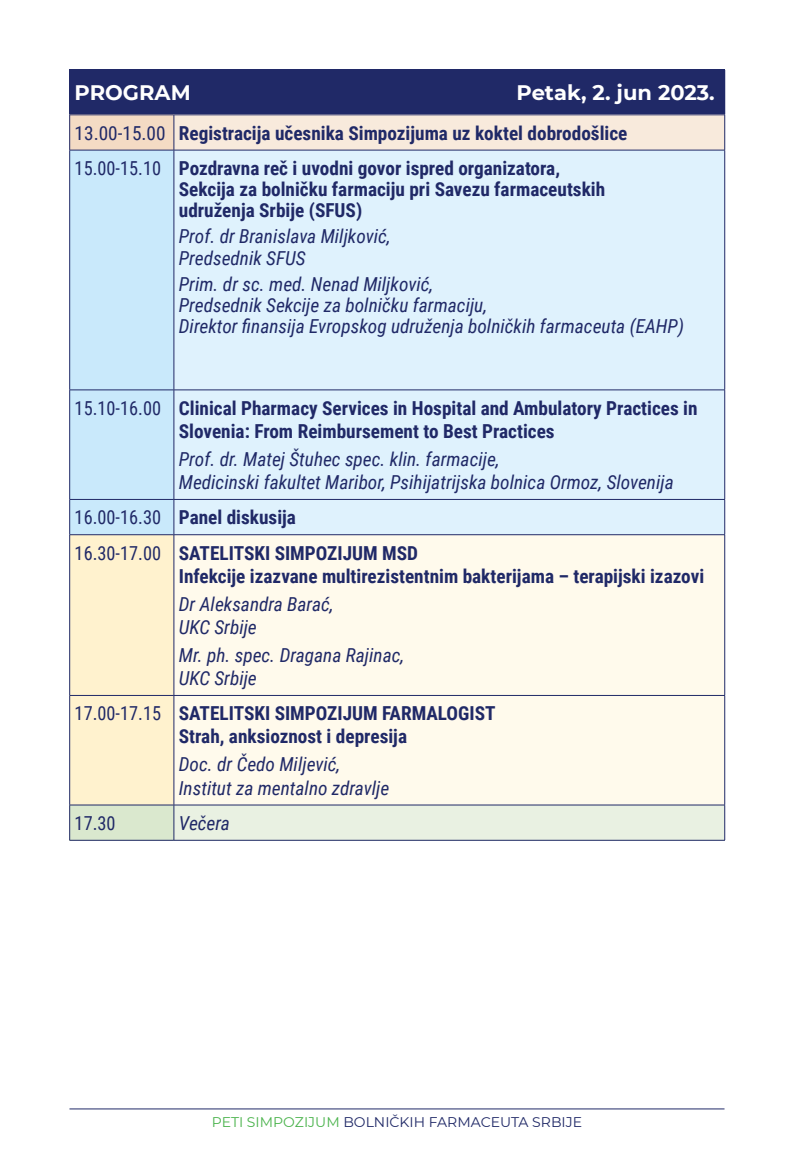
<style>
.page{position:relative;width:794px;height:1166px;background:#fff}
.page>*{position:absolute;margin:0;border:0;box-sizing:border-box;transform-origin:0 0}
.t1{font:700 21px "Montserrat";color:#fff}
.t2{font:700 19.25px/35.4px "Roboto Condensed";color:#202967}
.t3{font:italic 19.25px/23.1px "Roboto Condensed";color:#202967}
.t4{font:19.25px "Roboto Condensed";color:#202967;scale:.95 1}
.t5{font:14px "Montserrat";color:#202967}
.s1{font-weight:400}
.s2{color:#4ab34c}
</style>
<div class="page">
<div style="left:70px;top:70px;width:654px;height:45px;background:#202967"></div>
<div style="left:70px;top:115px;width:104px;height:35px;background:#f4dbc4"></div>
<div style="left:174px;top:115px;width:550px;height:35px;background:#f8eadc"></div>
<div style="left:70px;top:151px;width:104px;height:383px;background:#c9e9fb"></div>
<div style="left:175px;top:151px;width:549px;height:383px;background:#dff2fd"></div>
<div style="left:70px;top:535px;width:104px;height:270px;background:#fff2ce"></div>
<div style="left:175px;top:535px;width:549px;height:270px;background:#fffaec"></div>
<div style="left:70px;top:805px;width:104px;height:35px;background:#dae8ce"></div>
<div style="left:174px;top:805px;width:550px;height:35px;background:#e9f1e2"></div>
<hr style="left:69px;top:69px;width:105px;height:1px;background:#202967">
<hr style="left:69px;top:70px;width:1px;height:45px;background:#202967">
<hr style="left:174px;top:69px;width:551px;height:1px;background:#202967">
<hr style="left:724px;top:70px;width:1px;height:45px;background:#202967">
<hr style="left:69px;top:115px;width:105px;height:1px;background:#202967">
<hr style="left:69px;top:115px;width:1px;height:35px;background:#202967">
<hr style="left:174px;top:115px;width:551px;height:1px;background:#202967">
<hr style="left:174px;top:115px;width:1px;height:35px;background:#202967">
<hr style="left:724px;top:115px;width:1px;height:35px;background:#202967">
<hr style="left:69px;top:150px;width:105px;height:1px;background:#202967">
<hr style="left:69px;top:150px;width:1px;height:240px;background:#202967">
<hr style="left:174px;top:150px;width:551px;height:1px;background:#202967">
<hr style="left:174px;top:150px;width:1px;height:240px;background:#202967">
<hr style="left:724px;top:150px;width:1px;height:240px;background:#202967">
<hr style="left:69px;top:390px;width:105px;height:1px;background:#202967">
<hr style="left:69px;top:390px;width:1px;height:109px;background:#202967">
<hr style="left:174px;top:390px;width:551px;height:1px;background:#202967">
<hr style="left:174px;top:390px;width:1px;height:109px;background:#202967">
<hr style="left:724px;top:390px;width:1px;height:109px;background:#202967">
<hr style="left:69px;top:499px;width:105px;height:1px;background:#202967">
<hr style="left:69px;top:500px;width:1px;height:34px;background:#202967">
<hr style="left:174px;top:499px;width:551px;height:1px;background:#202967">
<hr style="left:174px;top:500px;width:1px;height:34px;background:#202967">
<hr style="left:724px;top:500px;width:1px;height:34px;background:#202967">
<hr style="left:69px;top:534px;width:105px;height:1px;background:#202967">
<hr style="left:69px;top:535px;width:1px;height:160px;background:#202967">
<hr style="left:174px;top:534px;width:551px;height:1px;background:#202967">
<hr style="left:174px;top:535px;width:1px;height:160px;background:#202967">
<hr style="left:724px;top:535px;width:1px;height:160px;background:#202967">
<hr style="left:69px;top:695px;width:105px;height:1px;background:#202967">
<hr style="left:69px;top:696px;width:1px;height:109px;background:#202967">
<hr style="left:174px;top:695px;width:551px;height:1px;background:#202967">
<hr style="left:174px;top:696px;width:1px;height:109px;background:#202967">
<hr style="left:724px;top:696px;width:1px;height:109px;background:#202967">
<hr style="left:69px;top:805px;width:105px;height:1px;background:#202967">
<hr style="left:69px;top:805px;width:1px;height:35px;background:#202967">
<hr style="left:174px;top:805px;width:551px;height:1px;background:#202967">
<hr style="left:174px;top:805px;width:1px;height:35px;background:#202967">
<hr style="left:724px;top:805px;width:1px;height:35px;background:#202967">
<hr style="left:69px;top:840px;width:105px;height:1px;background:#202967">
<hr style="left:174px;top:840px;width:551px;height:1px;background:#202967">
<hr style="left:69px;top:1108px;width:655px;height:1px;background:#202967">
<p class="t1" style="left:75px;top:77px;width:118px">PROGRAM</p>
<p class="t1" style="left:516px;top:77px;width:200px">Petak, 2. jun 2023.</p>
<p class="t2" style="left:75px;top:114px;width:554px"><span class="s1">13.00-15.00</span> Registracija učesnika Simpozijuma uz koktel dobrodošlice<br><span class="s1">15.00-15.10</span> Pozdravna reč i uvodni govor ispred organizatora,</p>
<p class="t2" style="left:179px;top:178px;width:428px;line-height:21.2px">Sekcija za bolničku farmaciju pri Savezu farmaceutskih udruženja Srbije (SFUS)</p>
<p class="t3" style="left:179px;top:225px;width:213px;line-height:21.2px">Prof. dr Branislava Miljković,<br>Predsednik SFUS</p>
<p class="t3" style="left:179px;top:273px;width:506px;line-height:21.2px">Prim. dr sc. med. Nenad Miljković,<br>Predsednik Sekcije za bolničku farmaciju,<br>Direktor finansija Evropskog udruženja bolničkih farmaceuta (EAHP)</p>
<p class="t2" style="left:179px;top:396px;width:520px;line-height:23.1px;text-indent:-104px"><span class="s1">15.10-16.00</span> Clinical Pharmacy Services in Hospital and Ambulatory Practices in<br>Slovenia: From Reimbursement to Best Practices</p>
<p class="t3" style="left:179px;top:447px;width:496px">Prof. dr. Matej Štuhec spec. klin. farmacije,<br>Medicinski fakultet Maribor, Psihijatrijska bolnica Ormoz, Slovenija</p>
<p class="t2" style="left:75px;top:499px;width:345px"><span class="s1">16.00-16.30</span> Panel diskusija<br><span class="s1">16.30-17.00</span> SATELITSKI SIMPOZIJUM MSD</p>
<p class="t2" style="left:179px;top:557px;width:527px">Infekcije izazvane multirezistentnim bakterijama – terapijski izazovi</p>
<p class="t3" style="left:179px;top:592px;width:156px">Dr Aleksandra Barać,<br>UKC Srbije</p>
<p class="t3" style="left:179px;top:643px;width:227px">Mr. ph. spec. Dragana Rajinac,<br>UKC Srbije</p>
<p class="t2" style="left:179px;top:701px;width:318px;line-height:23.1px;text-indent:-104px"><span class="s1">17.00-17.15</span> SATELITSKI SIMPOZIJUM FARMALOGIST<br>Strah, anksioznost i depresija</p>
<p class="t3" style="left:179px;top:752px;width:212px">Doc. dr Čedo Miljević,<br>Institut za mentalno zdravlje</p>
<p class="t4" style="left:75px;top:809px;width:45px">17.30</p>
<p class="t3" style="left:179px;top:811px;width:52px">Večera</p>
<p class="t5" style="left:212px;top:1112px;width:372px"><span class="s2">PETI SIMPOZIJUM</span> BOLNIČKIH FARMACEUTA SRBIJE</p>
</div>
